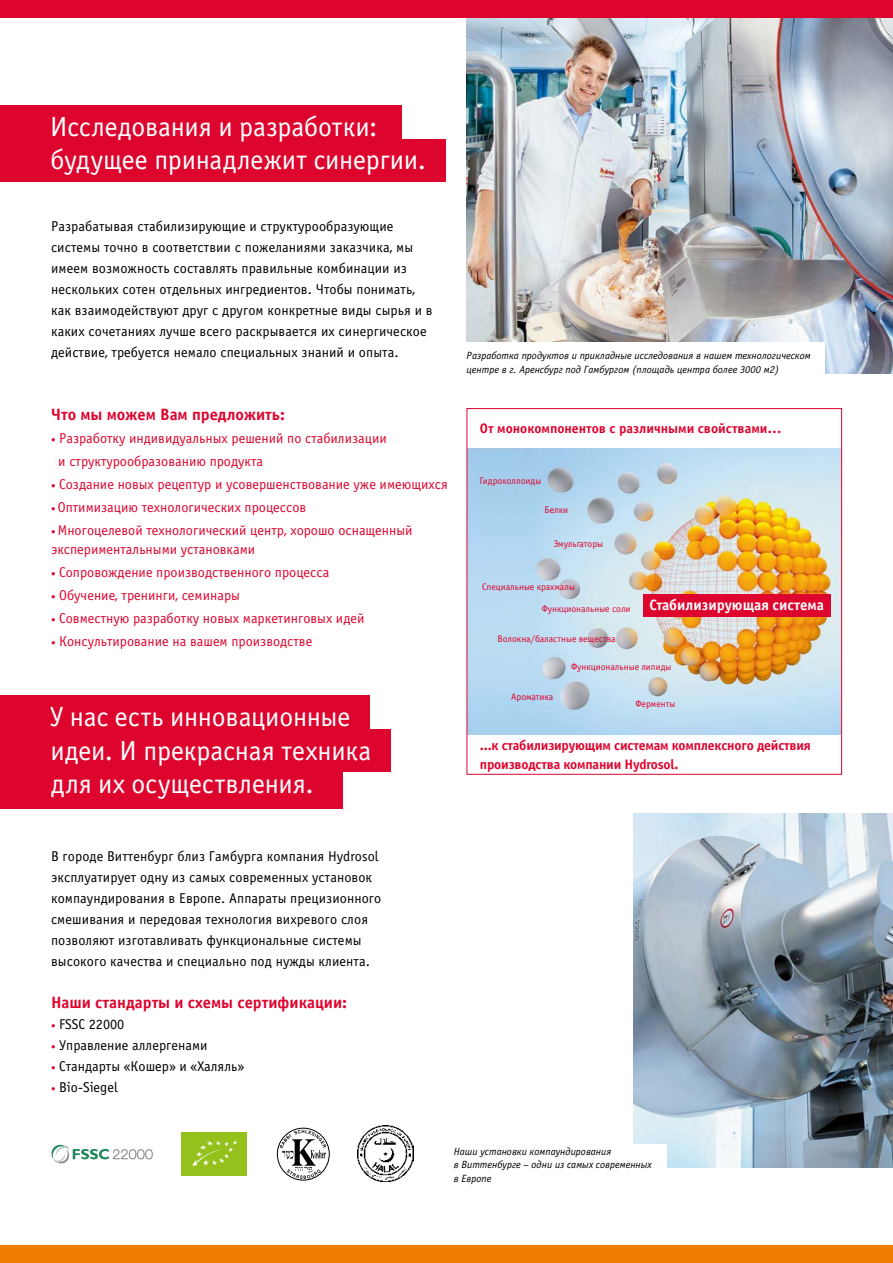
<style>
.page{position:relative;width:893px;height:1263px;background:#fff}
.page>*{position:absolute;margin:0;border:0;box-sizing:border-box;transform-origin:0 0}
.t1{font:27.75px/33.3px "Officina Sans Book C";letter-spacing:-.005em;color:#fff}
.t2{font:16.5px "Officina Sans Bold C";color:#dd052e}
.t3{font:15px "Officina Sans Bold C";color:#fff}
.t4{font:14.25px/21px "Officina Sans Book C";letter-spacing:.005em;color:#000}
.t5{font:14.25px/23px "Officina Sans Book C";color:#dd052e}
.t6{font:13.8px/19.4px "Officina Sans Bold C";letter-spacing:-.015em;color:#dd052e}
.t7{font:italic 10.5px/13.5px "Officina Sans Book C";color:#000}
.t8{font:9.6px "Officina Sans Book C";color:#dd052e}
.s1{font-size:9px}
.s2{font-size:9px;color:#dd052e}
</style>
<div class="page">
<img style="left:467px;top:17px;width:426px;height:356px">
<img style="left:634px;top:813px;width:259px;height:355px">
<div style="left:0;top:1246px;width:893px;height:17px;background:#ef7c00"></div>
<div style="left:0;top:105px;width:402px;height:43px;background:#dd052e"></div>
<div style="left:0;top:139px;width:446px;height:42px;background:#dd052e"></div>
<div style="left:0;top:695px;width:370px;height:42px;background:#dd052e"></div>
<div style="left:0;top:730px;width:390px;height:42px;background:#dd052e"></div>
<div style="left:0;top:766px;width:342px;height:42px;background:#dd052e"></div>
<div style="left:462px;top:342px;width:363px;height:43px;background:#fff"></div>
<div style="left:462px;top:1144px;width:205px;height:37px;background:#fff"></div>
<img style="left:469px;top:448px;width:371px;height:287px">
<div style="left:643px;top:594px;width:187px;height:23px;background:#dd052e"></div>
<div style="left:467px;top:408px;width:375px;height:367px;border:1px solid #dd052e"></div>
<div style="left:0;top:0;width:893px;height:17px;background:#dd052e"></div>
<img style="left:357px;top:1125px;width:56px;height:56px">
<svg style="left:277px;top:1128px;width:52px;height:52px"></svg>
<div style="left:181px;top:1132px;width:66px;height:44px;background:#94c11c"></div>
<svg style="left:192px;top:1140px;width:45px;height:27px"></svg>
<svg style="left:51px;top:1144px;width:102px;height:19px"></svg>
<h1 class="t1" style="left:50px;top:110px;width:377px">Исследования и разработки: будущее принадлежит синергии.</h1>
<p class="t4" style="left:51px;top:216px;width:383px">Разрабатывая стабилизирующие и структурообразующие системы точно в соответствии с пожеланиями заказчика, мы имеем возможность составлять правильные комбинации из нескольких сотен отдельных ингредиентов. Чтобы понимать, как взаимодействуют друг с другом конкретные виды сырья и в каких сочетаниях лучше всего раскрывается их синергическое действие, требуется немало специальных знаний и опыта.</p>
<p class="t2" style="left:51px;top:405px;width:235px">Что мы можем Вам предложить:</p>
<p class="t5" style="left:58px;top:427px;width:330px;text-indent:-7px"><span class="s1">•</span> Разработку индивидуальных решений по стабилизации и структурообразованию продукта</p>
<p class="t5" style="left:51px;top:473px;width:398px"><span class="s1">•</span> Создание новых рецептур и усовершенствование уже имеющихся</p>
<p class="t5" style="left:51px;top:496px;width:257px"><span class="s1">•</span> Оптимизацию технологических процессов</p>
<p class="t5" style="left:51px;top:520px;width:363px;line-height:19.5px"><span class="s1">•</span> Многоцелевой технологический центр, хорошо оснащенный экспериментальными установками</p>
<p class="t5" style="left:51px;top:561px;width:280px"><span class="s1">•</span> Сопровождение производственного процесса</p>
<p class="t5" style="left:51px;top:584px;width:190px"><span class="s1">•</span> Обучение, тренинги, семинары</p>
<p class="t5" style="left:51px;top:607px;width:315px"><span class="s1">•</span> Совместную разработку новых маркетинговых идей</p>
<p class="t5" style="left:51px;top:630px;width:263px"><span class="s1">•</span> Консультирование на вашем производстве</p>
<h1 class="t1" style="left:50px;top:701px;width:323px">У нас есть инновационные идеи. И прекрасная техника для их осуществления.</h1>
<p class="t7" style="left:467px;top:349px;width:346px">Разработка продуктов и прикладные исследования в нашем технологическом центре в г. Аренсбург под Гамбургом (площадь центра более 3000 м2)</p>
<p class="t6" style="left:480px;top:419px;width:303px">От монокомпонентов с различными свойствами…</p>
<p class="t8" style="left:479px;top:476px;width:63px">Гидроколлоиды</p>
<p class="t8" style="left:544px;top:504px;width:25px">Белки</p>
<p class="t8" style="left:554px;top:538px;width:51px">Эмульгаторы</p>
<p class="t8" style="left:482px;top:582px;width:94px">Специальные крахмалы</p>
<p class="t8" style="left:542px;top:603px;width:90px">Функциональные соли</p>
<p class="t8" style="left:497px;top:634px;width:120px">Волокна/баластные вещества</p>
<p class="t3" style="left:649px;top:596px;width:176px">Стабилизирующая система</p>
<p class="t8" style="left:511px;top:692px;width:44px">Ароматика</p>
<p class="t8" style="left:571px;top:661px;width:102px">Функциональные липиды</p>
<p class="t8" style="left:635px;top:699px;width:41px">Ферменты</p>
<p class="t6" style="left:480px;top:736px;width:332px">...к стабилизирующим системам комплексного действия производства компании Hydrosol.</p>
<p class="t4" style="left:51px;top:846px;width:332px">В городе Виттенбург близ Гамбурга компания Hydrosol эксплуатирует одну из самых современных установок компаундирования в Европе. Аппараты прецизионного смешивания и передовая технология вихревого слоя позволяют изготавливать функциональные системы высокого качества и специально под нужды клиента.</p>
<p class="t2" style="left:51px;top:993px;width:298px">Наши стандарты и схемы сертификации:</p>
<p class="t4" style="left:51px;top:1014px;width:75px"><span class="s2">•</span> FSSC 22000</p>
<p class="t4" style="left:51px;top:1035px;width:158px"><span class="s2">•</span> Управление аллергенами</p>
<p class="t4" style="left:51px;top:1056px;width:195px"><span class="s2">•</span> Стандарты «Кошер» и «Халяль»</p>
<p class="t4" style="left:51px;top:1077px;width:68px"><span class="s2">•</span> Bio-Siegel</p>
<p class="t7" style="left:454px;top:1144px;width:199px">Наши установки компаундирования<br>в Виттенбурге – одни из самых современных в Европе</p>
</div>
